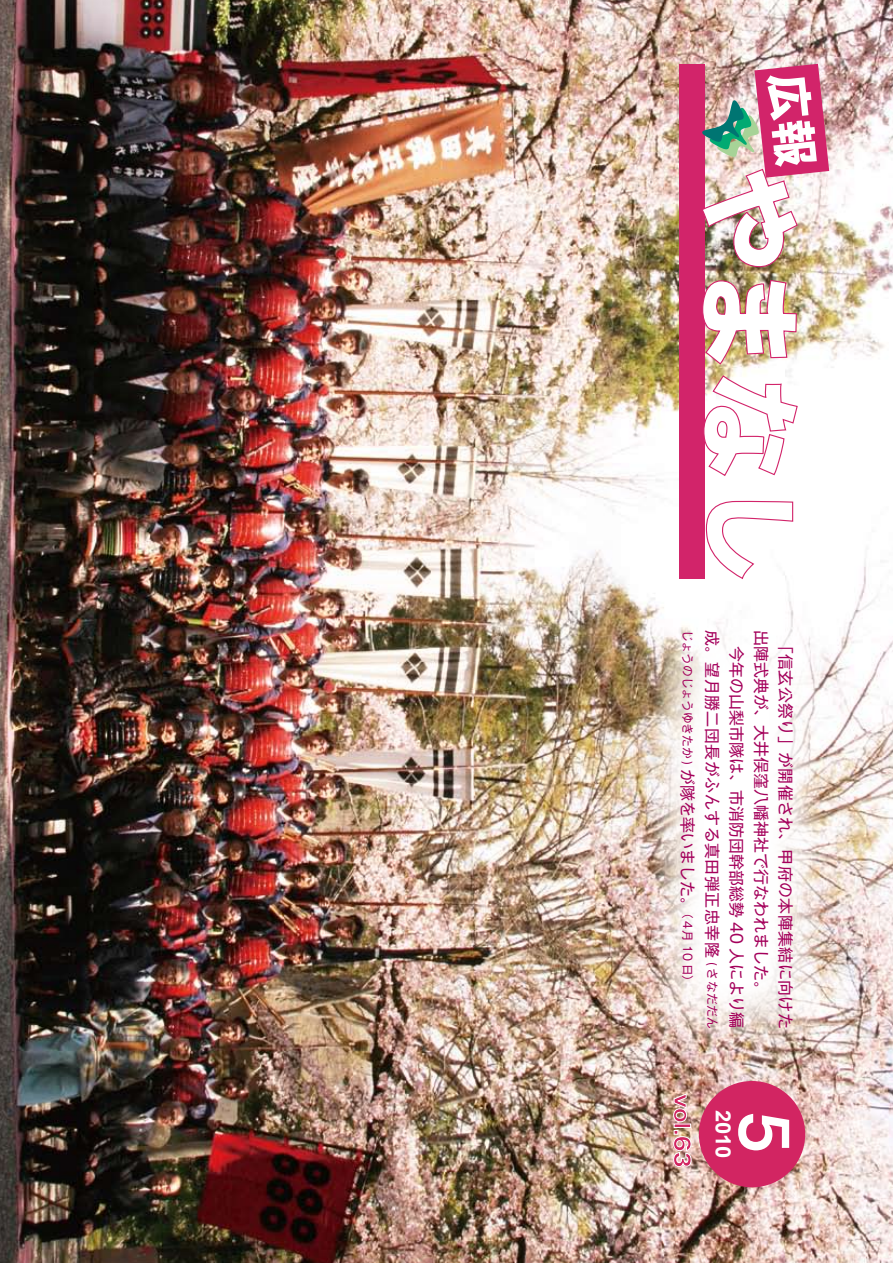
<style>
.page{position:relative;width:893px;height:1263px;background:#fff}
.page>*{position:absolute;margin:0;border:0;box-sizing:border-box;transform-origin:0 0}
.t1{font:700 63px "Gothic MB101 Pro De";color:#fff;scale:.88 1}
.t2{font:700 21px "Gothic MB101 Pro";color:#d22562}
.t3{font:700 21px "Arial";color:#fff;scale:1.05 1}
.t4{font:15.9px "Gothic MB101 Pro";letter-spacing:.005em;color:#a4005b}
.t5{font:15.9px "Gothic MB101 Pro";letter-spacing:.025em;color:#a4005b}
.t6{font:15.9px "Gothic MB101 Pro";letter-spacing:.03em;color:#a4005b}
.t7{font:11.7px/24.5px "Gothic MB101 Pro";letter-spacing:.03em;color:#a4005b}
.t8{font:11.7px "Gothic MB101 Pro";color:#a4005b}
.s1{font-size:11.7px}
</style>
<div class="page">
<img style="left:0;top:0;width:893px;height:1263px">
<div style="left:699px;top:1081px;width:106px;height:106px;background:#d22562;border-radius:50%"></div>
<svg style="left:673px;top:1093px;width:14px;height:29px"></svg>
<div style="left:674px;top:1124px;width:17px;height:4px;border:1px solid #fff"></div>
<svg style="left:673px;top:1130px;width:19px;height:37px"></svg>
<div style="left:680px;top:64px;width:25px;height:514px;background:#d2246a"></div>
<img style="left:703px;top:279px;width:94px;height:86px">
<svg style="left:704px;top:374px;width:94px;height:103px"></svg>
<svg style="left:705px;top:500px;width:89px;height:80px"></svg>
<img style="left:702px;top:64px;width:127px;height:204px">
<svg style="left:653px;top:614px;width:167px;height:430px"></svg>
<p class="t6" style="left:725px;top:630px;width:329px;rotate:90deg">成。望月勝二団長がふんする真田弾正忠幸隆</p>
<p class="t4" style="left:750px;top:630px;width:400px;rotate:90deg">　今年の山梨市隊は、市消防団幹部総勢 40 人により編</p>
<p class="t4" style="left:774px;top:630px;width:368px;rotate:90deg">出陣式典が、大井俣窪八幡神社で行なわれました。</p>
<p class="t8" style="left:697px;top:630px;width:137px;rotate:90deg">じょうのじょうゆきたか )</p>
<p class="t4" style="left:701px;top:769px;width:151px;rotate:90deg">が隊を率いました。<span class="s1">（</span></p>
<p class="t7" style="left:726px;top:918px;width:111px;text-indent:43px;rotate:90deg">( さなだだん<br>４月 10 日(</p>
<p class="t5" style="left:799px;top:638px;width:392px;rotate:90deg">「信玄公祭り」が開催され、甲府の本陣集結に向けた</p>
<h2 class="t2" style="left:699px;top:1094px;width:75px;rotate:90deg">vol.63</h2>
<h2 class="t3" style="left:737px;top:1109px;width:48px;rotate:90deg">2010</h2>
<h1 class="t1" style="left:816px;top:1111px;width:49px;rotate:90deg">5</h1>
</div>
